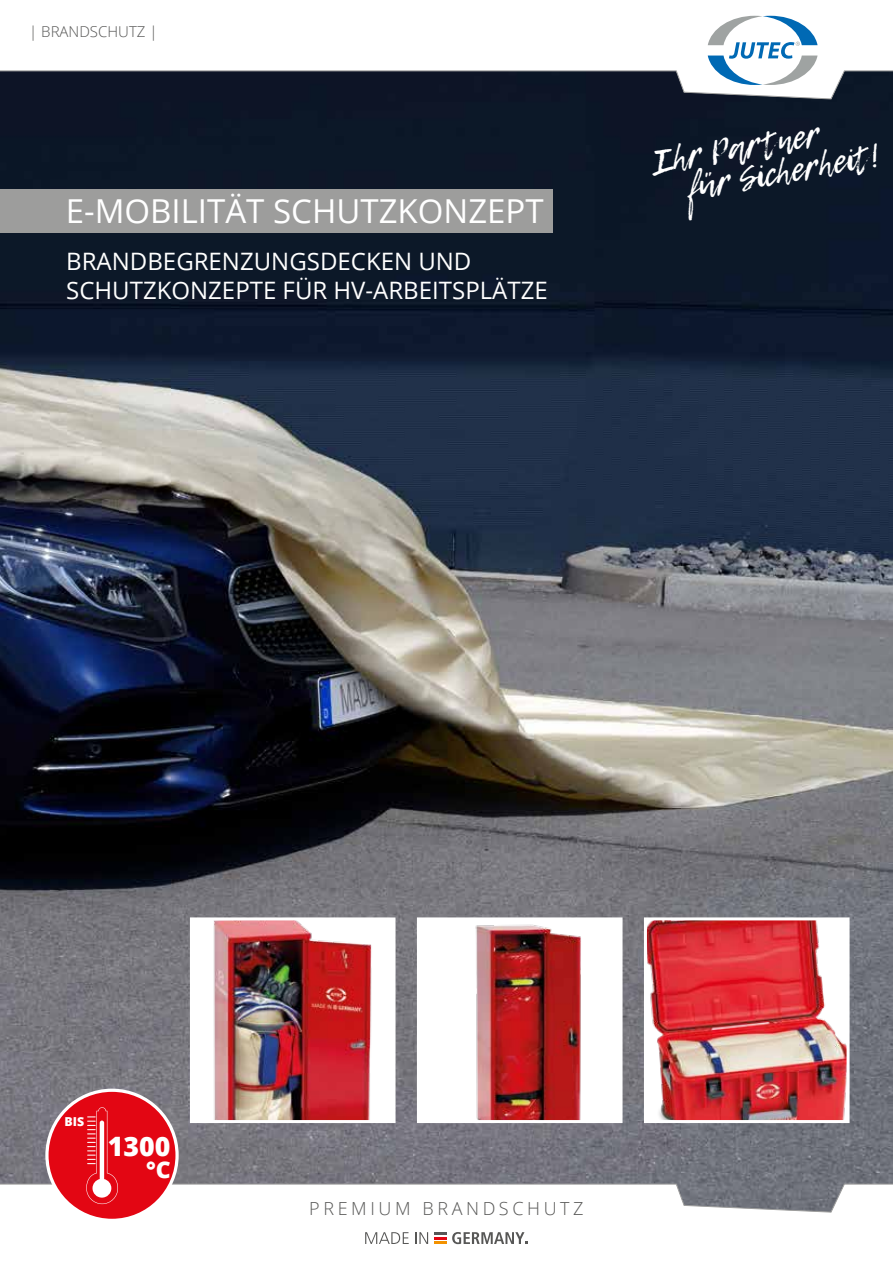
<style>
.page{position:relative;width:893px;height:1263px;background:#fff}
.page>*{position:absolute;margin:0;border:0;box-sizing:border-box;transform-origin:0 0}
.t1{font:italic 33.15px/31.3px "Lemon Tuesday";color:#fff}
.t2{font:33px "Open Sans";color:#fff}
.t3{font:800 26.7px "Open Sans";color:#fff}
.t4{font:24px/28.8px "Open Sans";color:#fff}
.t5{font:800 23.1px "Open Sans";color:#fff}
.t6{font:300 18px "Open Sans";letter-spacing:.2em;color:#575756}
.t7{font:300 15px "Open Sans";color:#575756}
.t8{font:800 12.3px "Open Sans";color:#fff}
</style>
<div class="page">
<img style="left:0;top:99px;width:893px;height:990px">
<svg style="left:0;top:16px;width:893px;height:83px"></svg>
<svg style="left:365px;top:1232px;width:44px;height:12px"></svg>
<svg style="left:416px;top:1232px;width:12px;height:12px"></svg>
<svg style="left:434px;top:1232px;width:94px;height:12px"></svg>
<div style="left:0;top:189px;width:553px;height:44px;background:#9d9d9c"></div>
<svg style="left:0;top:1089px;width:893px;height:129px"></svg>
<img style="left:194px;top:921px;width:198px;height:198px">
<div style="left:190px;top:917px;width:206px;height:206px;border:3px solid #fff"></div>
<img style="left:421px;top:921px;width:197px;height:198px">
<div style="left:417px;top:917px;width:205px;height:206px;border:3px solid #fff"></div>
<img style="left:648px;top:921px;width:197px;height:198px">
<div style="left:644px;top:917px;width:205px;height:206px;border:3px solid #fff"></div>
<p class="t7" style="left:29px;top:22px;width:130px">| BRANDSCHUTZ |</p>
<h2 class="t2" style="left:66px;top:188px;width:479px">E-MOBILITÄT SCHUTZKONZEPT</h2>
<p class="t4" style="left:66px;top:246px;width:483px">BRANDBEGRENZUNGSDECKEN UND<br>SCHUTZKONZEPTE FÜR HV-ARBEITSPLÄTZE</p>
<h1 class="t1" style="left:679px;top:143px;width:196px;text-indent:-30px;rotate:-10deg">Ihr Partner<br>für Sicherheit!</h1>
<p class="t8" style="left:65px;top:1112px;width:21px">BIS</p>
<p class="t3" style="left:108px;top:1126px;width:64px">1300</p>
<p class="t5" style="left:146px;top:1152px;width:26px">°C</p>
<p class="t6" style="left:309px;top:1196px;width:276px">PREMIUM BRANDSCHUTZ</p>
</div>
